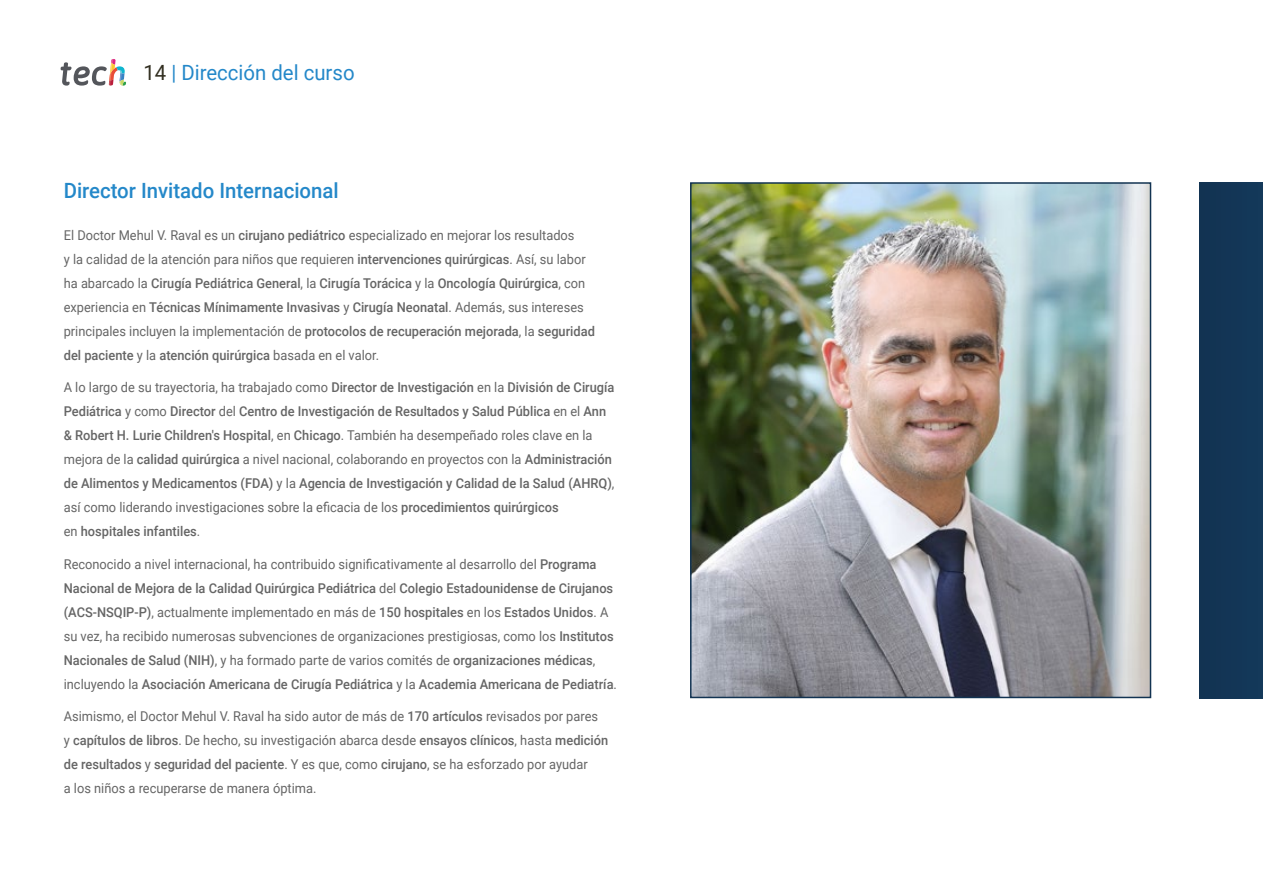
<style>
.page{position:relative;width:1263px;height:893px;background:#fff}
.page>*{position:absolute;margin:0;border:0;box-sizing:border-box;transform-origin:0 0}
.t1{font:500 21px "Roboto";color:#2488c9}
.t2{font:21px "Roboto";color:#2488c9}
.t3{font:500 13.5px/24px "Roboto";color:#656565;scale:.95 1}
.t4{font:13.5px/24px "Roboto";color:#656565;scale:.95 1}
.s1{color:#312e20}
.s2{font-weight:500}
.s3{font-weight:400}
</style>
<div class="page">
<div style="left:1199px;top:182px;width:64px;height:516px;background:#133556"></div>
<img style="left:693px;top:185px;width:455px;height:510px">
<div style="left:690px;top:182px;width:461px;height:516px;border:2px solid #123352"></div>
<svg style="left:61px;top:59px;width:65px;height:27px"></svg>
<h1 class="t2" style="left:144px;top:57px;width:213px"><span class="s1">14</span> | Dirección del curso</h1>
<h1 class="t1" style="left:64px;top:176px;width:276px">Director Invitado Internacional</h1>
<p class="t4" style="left:64px;top:222px;width:561px">El Doctor Mehul V. Raval es un <span class="s2">cirujano pediátrico</span> especializado en mejorar los resultados<br>y la calidad de la atención para niños que requieren <span class="s2">intervenciones quirúrgicas</span>. Así, su labor ha abarcado la <span class="s2">Cirugía Pediátrica General</span>, la <span class="s2">Cirugía Torácica</span> y la <span class="s2">Oncología Quirúrgica</span>, con experiencia en <span class="s2">Técnicas Mínimamente Invasivas</span> y <span class="s2">Cirugía Neonatal</span>. Además, sus intereses principales incluyen la implementación de <span class="s2">protocolos de recuperación mejorada</span>, la <span class="s2">seguridad del paciente</span> y la <span class="s2">atención quirúrgica</span> basada en el valor.</p>
<p class="t3" style="left:64px;top:375px;width:581px"><span class="s3">A lo largo de su trayectoria, ha trabajado como</span> Director de Investigación <span class="s3">en la</span> División de Cirugía Pediátrica <span class="s3">y como</span> Director <span class="s3">del</span> Centro de Investigación de Resultados y Salud Pública <span class="s3">en el</span> Ann &amp; Robert H. Lurie Children's Hospital<span class="s3">, en</span> Chicago<span class="s3">. También ha desempeñado roles clave en la mejora de la</span> calidad quirúrgica <span class="s3">a nivel nacional, colaborando en proyectos con la</span> Administración de Alimentos y Medicamentos (FDA) <span class="s3">y la</span> Agencia de Investigación y Calidad de la Salud (AHRQ)<span class="s3">, así como liderando investigaciones sobre la eficacia de los</span> procedimientos quirúrgicos<br><span class="s3">en</span> hospitales infantiles<span class="s3">.</span></p>
<p class="t3" style="left:64px;top:551px;width:584px"><span class="s3">Reconocido a nivel internacional, ha contribuido significativamente al desarrollo del</span> Programa Nacional de Mejora de la Calidad Quirúrgica Pediátrica <span class="s3">del</span> Colegio Estadounidense de Cirujanos (ACS-NSQIP-P)<span class="s3">, actualmente implementado en más de</span> 150 hospitales <span class="s3">en los</span> Estados Unidos<span class="s3">. A su vez, ha recibido numerosas subvenciones de organizaciones prestigiosas, como los</span> Institutos Nacionales de Salud (NIH)<span class="s3">, y ha formado parte de varios comités de</span> organizaciones médicas<span class="s3">, incluyendo la</span> Asociación Americana de Cirugía Pediátrica <span class="s3">y la</span> Academia Americana de Pediatría<span class="s3">.</span></p>
<p class="t4" style="left:64px;top:704px;width:575px">Asimismo, el Doctor Mehul V. Raval ha sido autor de más de <span class="s2">170 artículos</span> revisados por pares<br>y <span class="s2">capítulos de libros</span>. De hecho, su investigación abarca desde <span class="s2">ensayos clínicos</span>, hasta <span class="s2">medición de resultados</span> y <span class="s2">seguridad del paciente</span>. Y es que, como <span class="s2">cirujano</span>, se ha esforzado por ayudar<br>a los niños a recuperarse de manera óptima.</p>
</div>
